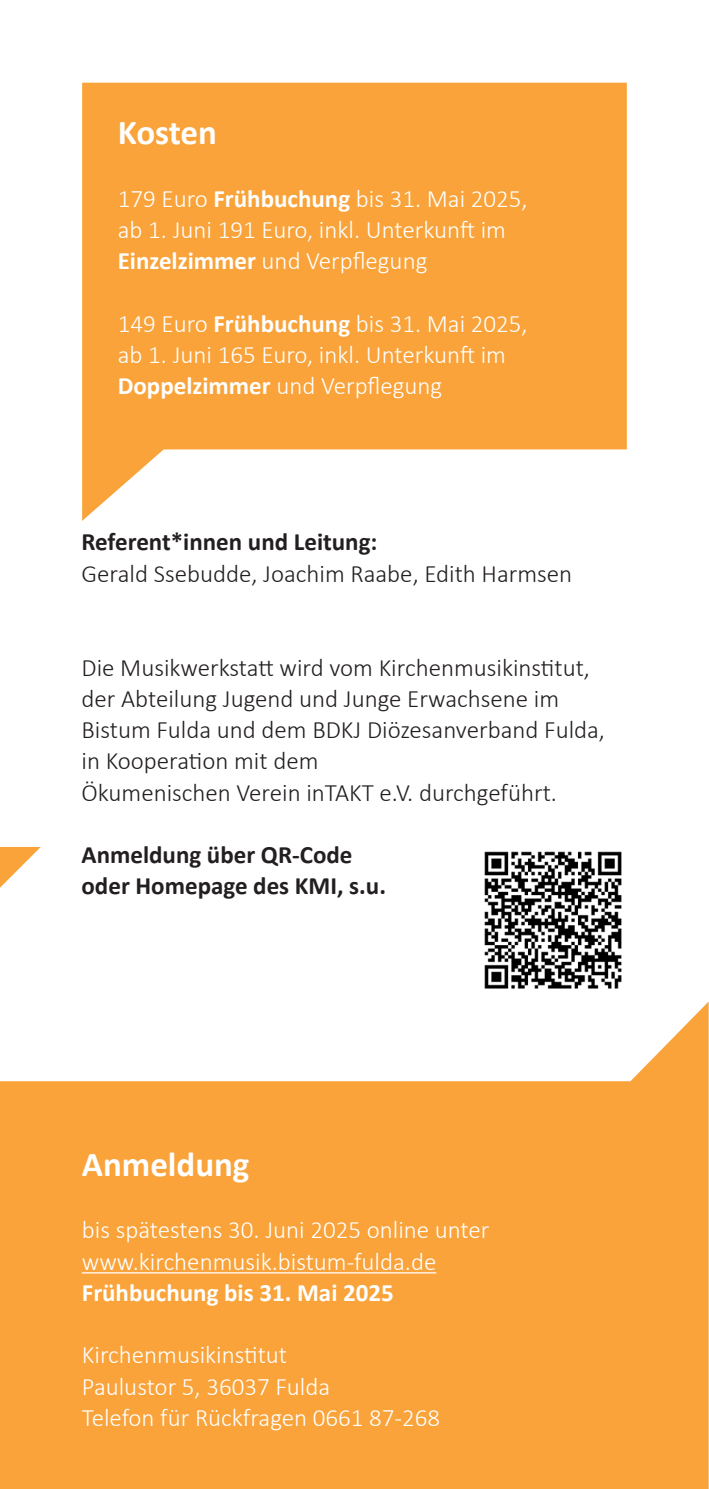
<style>
.page{position:relative;width:709px;height:1489px;background:#fff}
.page>*{position:absolute;margin:0;border:0;box-sizing:border-box;transform-origin:0 0}
.H1_Überschrfit{font:700 35px "Calibri";color:#fff}
.P_Fließtext{font:300 25px/31.2px "Calibri";color:#fff}
.P_Fließtext-2{font:300 25px/31.2px "Calibri";color:#231f20}
.P_Fließtext-3{font:700 25px/31.2px "Calibri";color:#231f20}
.H2_Subline{font:700 25px "Calibri";color:#231f20}
.s1{font-weight:700}
</style>
<div class="page">
<div style="left:0;top:1001px;width:708px;height:487px;background:#f9a33a"></div>
<div style="left:0;top:1001px;width:709px;height:80px;background:#fff"></div>
<hr style="left:82px;top:1272px;width:354px;height:1px;background:#fff">
<svg style="left:82px;top:83px;width:545px;height:438px;background:#f9b057"></svg>
<img style="left:484px;top:851px;width:138px;height:138px">
<svg style="left:0;top:847px;width:41px;height:40px"></svg>
<p class="H1_Überschrfit" style="left:118px;top:108px;width:101px">Kosten</p>
<p class="P_Fließtext" style="left:118px;top:182px;width:411px">179 Euro <span class="s1">Frühbuchung</span> bis 31. Mai 2025, ab 1. Juni 191 Euro, inkl. Unterkunft im<br><span class="s1">Einzelzimmer</span> und Verpflegung</p>
<p class="P_Fließtext" style="left:118px;top:307px;width:411px">149 Euro <span class="s1">Frühbuchung</span> bis 31. Mai 2025, ab 1. Juni 165 Euro, inkl. Unterkunft im<br><span class="s1">Doppelzimmer</span> und Verpflegung</p>
<p class="H2_Subline" style="left:81px;top:524px;width:297px">Referent*innen und Leitung:</p>
<p class="P_Fließtext-2" style="left:81px;top:557px;width:492px">Gerald Ssebudde, Joachim Raabe, Edith Harmsen</p>
<p class="P_Fließtext-2" style="left:81px;top:651px;width:525px">Die Musikwerkstatt wird vom Kirchenmusikinstitut, der Abteilung Jugend und Junge Erwachsene im Bistum Fulda und dem BDKJ Diözesanverband Fulda, in Kooperation mit dem<br>Ökumenischen Verein inTAKT e.V. durchgeführt.</p>
<p class="P_Fließtext-3" style="left:81px;top:838px;width:306px">Anmeldung über QR-Code oder Homepage des KMI, s.u.</p>
<p class="H1_Überschrfit" style="left:82px;top:1139px;width:169px">Anmeldung</p>
<p class="P_Fließtext" style="left:82px;top:1214px;width:409px">bis spätestens 30. Juni 2025 online unter www.kirchenmusik.bistum-fulda.de<br><span class="s1">Frühbuchung bis 31. Mai 2025</span></p>
<p class="P_Fließtext" style="left:82px;top:1339px;width:360px">Kirchenmusikinstitut<br>Paulustor 5, 36037 Fulda<br>Telefon für Rückfragen 0661 87-268</p>
</div>
